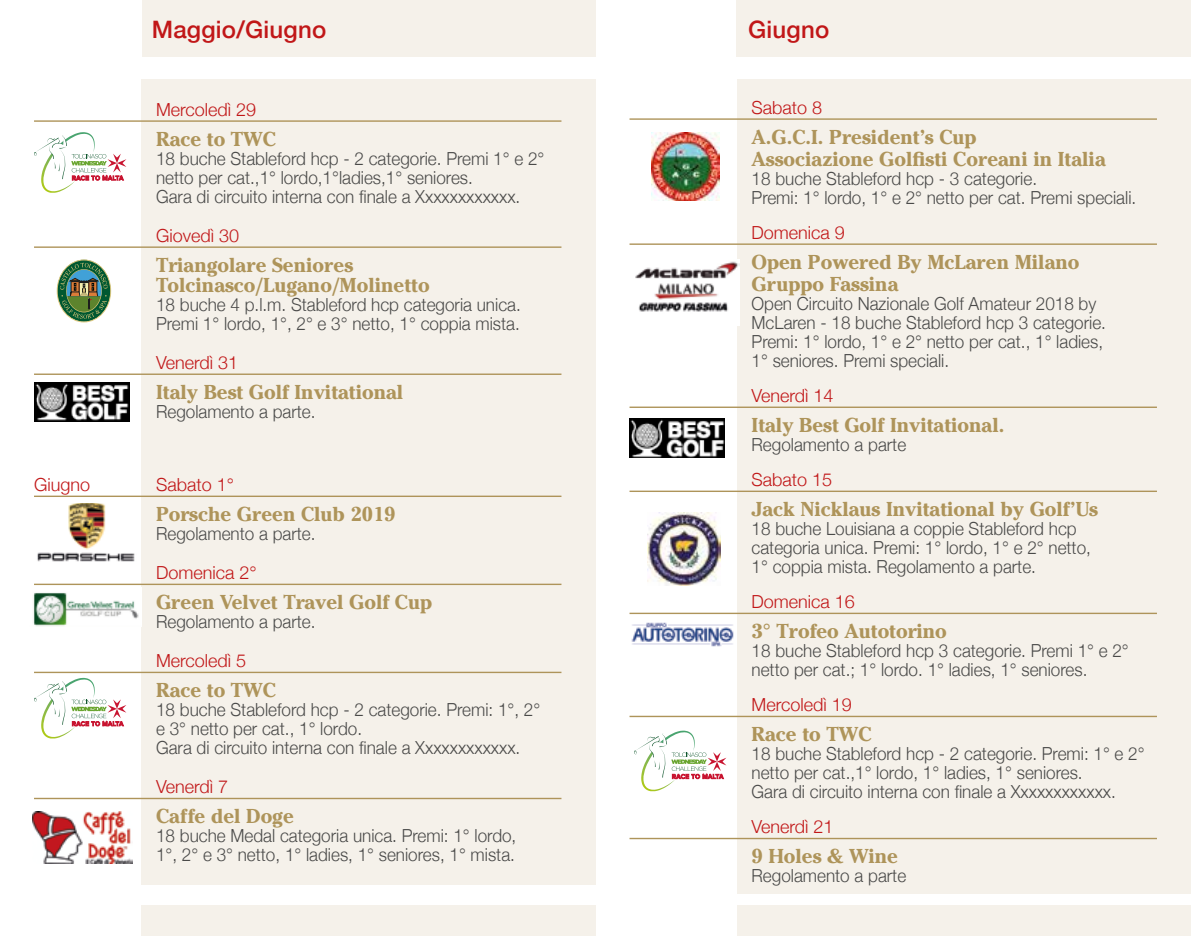
<style>
.page{position:relative;width:1191px;height:936px;background:#fff}
.page>*{position:absolute;margin:0;border:0;box-sizing:border-box;transform-origin:0 0}
.t1{font:500 24px "Helvetica Neue";letter-spacing:.01em;color:#c11718}
.t2{font:700 20px/22px "Cheltenham";color:#ae945a}
.t3{font:300 18px/19px "Helvetica Neue";color:#4a4a49;scale:.95 1}
.t4{font:300 18px "Helvetica Neue";color:#c11718}
</style>
<div class="page">
<div style="left:141px;top:905px;width:454px;height:30px;background:#f5f1ea"></div>
<div style="left:737px;top:905px;width:454px;height:30px;background:#f5f1ea"></div>
<div style="left:142px;top:0;width:453px;height:57px;background:#f5f1ea"></div>
<div style="left:141px;top:79px;width:454px;height:805px;background:#f5f1ea"></div>
<hr style="left:34px;top:120px;width:527px;height:2px;background:#ae945a">
<hr style="left:34px;top:246px;width:527px;height:2px;background:#ae945a">
<hr style="left:34px;top:373px;width:527px;height:2px;background:#ae945a">
<hr style="left:34px;top:495px;width:527px;height:2px;background:#ae945a">
<hr style="left:34px;top:583px;width:527px;height:2px;background:#ae945a">
<hr style="left:34px;top:671px;width:527px;height:2px;background:#ae945a">
<hr style="left:34px;top:797px;width:527px;height:2px;background:#ae945a">
<svg style="left:34px;top:132px;width:92px;height:61px"></svg>
<img style="left:33px;top:811px;width:99px;height:52px">
<svg style="left:34px;top:677px;width:92px;height:61px"></svg>
<img style="left:37px;top:503px;width:98px;height:59px">
<img style="left:33px;top:587px;width:109px;height:40px">
<svg style="left:51px;top:259px;width:60px;height:115px"></svg>
<div style="left:736px;top:0;width:455px;height:57px;background:#f5f1ea"></div>
<div style="left:737px;top:79px;width:454px;height:814px;background:#f5f1ea"></div>
<hr style="left:629px;top:118px;width:528px;height:2px;background:#ae945a">
<hr style="left:629px;top:243px;width:528px;height:2px;background:#ae945a">
<hr style="left:629px;top:406px;width:528px;height:2px;background:#ae945a">
<hr style="left:629px;top:490px;width:528px;height:2px;background:#ae945a">
<hr style="left:629px;top:612px;width:528px;height:2px;background:#ae945a">
<hr style="left:629px;top:715px;width:528px;height:2px;background:#ae945a">
<hr style="left:629px;top:837px;width:528px;height:2px;background:#ae945a">
<img style="left:635px;top:259px;width:104px;height:66px">
<img style="left:651px;top:133px;width:68px;height:68px">
<img style="left:648px;top:512px;width:72px;height:73px">
<svg style="left:634px;top:730px;width:92px;height:61px"></svg>
<img style="left:631px;top:622px;width:103px;height:25px">
<img style="left:34px;top:382px;width:96px;height:39px">
<img style="left:629px;top:419px;width:96px;height:39px">
<h1 class="t1" style="left:152px;top:10px;width:176px">Maggio/Giugno</h1>
<h1 class="t1" style="left:747px;top:9px;width:72px">Marzo</h1>
<h1 class="t1" style="left:748px;top:10px;width:83px">Giugno</h1>
<p class="t4" style="left:156px;top:95px;width:102px">Mercoledì 29</p>
<p class="t2" style="left:156px;top:128px;width:122px">Race to TWC</p>
<p class="t3" style="left:156px;top:148px;width:410px">18 buche Stableford hcp - 2 categorie. Premi 1° e 2° netto per cat.,1° lordo,1°ladies,1° seniores.<br>Gara di circuito interna con finale a Xxxxxxxxxxxx.</p>
<p class="t4" style="left:156px;top:221px;width:85px">Giovedì 30</p>
<p class="t2" style="left:156px;top:255px;width:275px;line-height:20px">Triangolare Seniores<br>Tolcinasco/Lugano/Molinetto</p>
<p class="t3" style="left:156px;top:294px;width:385px">18 buche 4 p.l.m. Stableford hcp categoria unica.<br>Premi 1° lordo, 1°, 2° e 3° netto, 1° coppia mista.</p>
<p class="t4" style="left:156px;top:348px;width:84px">Venerdì 31</p>
<p class="t2" style="left:156px;top:381px;width:249px">Italy Best Golf Invitational</p>
<p class="t3" style="left:156px;top:401px;width:169px">Regolamento a parte.</p>
<p class="t4" style="left:34px;top:470px;width:58px">Giugno</p>
<p class="t4" style="left:156px;top:470px;width:79px">Sabato 1°</p>
<p class="t2" style="left:156px;top:503px;width:241px">Porsche Green Club 2019</p>
<p class="t3" style="left:156px;top:523px;width:169px">Regolamento a parte.</p>
<p class="t4" style="left:156px;top:558px;width:102px">Domenica 2°</p>
<p class="t2" style="left:156px;top:591px;width:277px">Green Velvet Travel Golf Cup</p>
<p class="t3" style="left:156px;top:611px;width:169px">Regolamento a parte.</p>
<p class="t4" style="left:156px;top:646px;width:92px">Mercoledì 5</p>
<p class="t2" style="left:156px;top:679px;width:122px">Race to TWC</p>
<p class="t3" style="left:156px;top:699px;width:406px">18 buche Stableford hcp - 2 categorie. Premi: 1°, 2° e 3° netto per cat., 1° lordo.<br>Gara di circuito interna con finale a Xxxxxxxxxxxx.</p>
<p class="t4" style="left:156px;top:772px;width:74px">Venerdì 7</p>
<p class="t2" style="left:156px;top:805px;width:139px">Caffe del Doge</p>
<p class="t3" style="left:156px;top:825px;width:381px">18 buche Medal categoria unica. Premi: 1° lordo,<br>1°, 2° e 3° netto, 1° ladies, 1° seniores, 1° mista.</p>
<p class="t4" style="left:751px;top:93px;width:72px">Sabato 8</p>
<p class="t2" style="left:751px;top:126px;width:356px">A.G.C.I. President’s Cup<br>Associazione Golfisti Coreani in Italia</p>
<p class="t3" style="left:751px;top:168px;width:406px">18 buche Stableford hcp - 3 categorie.<br>Premi: 1° lordo, 1° e 2° netto per cat. Premi speciali.</p>
<p class="t4" style="left:751px;top:218px;width:95px">Domenica 9</p>
<p class="t2" style="left:751px;top:251px;width:329px">Open Powered By McLaren Milano<br>Gruppo Fassina</p>
<p class="t3" style="left:751px;top:293px;width:374px">Open Circuito Nazionale Golf Amateur 2018 by McLaren - 18 buche Stableford hcp 3 categorie.<br>Premi: 1° lordo, 1° e 2° netto per cat., 1° ladies, 1° seniores. Premi speciali.</p>
<p class="t4" style="left:751px;top:381px;width:84px">Venerdì 14</p>
<p class="t2" style="left:751px;top:414px;width:254px">Italy Best Golf Invitational.</p>
<p class="t3" style="left:751px;top:434px;width:164px">Regolamento a parte</p>
<p class="t4" style="left:751px;top:465px;width:82px">Sabato 15</p>
<p class="t2" style="left:751px;top:498px;width:348px">Jack Nicklaus Invitational by Golf’Us</p>
<p class="t3" style="left:751px;top:518px;width:359px">18 buche Louisiana a coppie Stableford hcp categoria unica. Premi: 1° lordo, 1° e 2° netto,<br>1° coppia mista. Regolamento a parte.</p>
<p class="t4" style="left:751px;top:587px;width:105px">Domenica 16</p>
<p class="t2" style="left:751px;top:620px;width:197px">3° Trofeo Autotorino</p>
<p class="t3" style="left:751px;top:640px;width:398px">18 buche Stableford hcp 3 categorie. Premi 1° e 2° netto per cat.; 1° lordo. 1° ladies, 1° seniores.</p>
<p class="t4" style="left:751px;top:690px;width:102px">Mercoledì 19</p>
<p class="t2" style="left:751px;top:723px;width:121px">Race to TWC</p>
<p class="t3" style="left:751px;top:743px;width:415px">18 buche Stableford hcp - 2 categorie. Premi: 1° e 2° netto per cat.,1° lordo, 1° ladies, 1° seniores.<br>Gara di circuito interna con finale a Xxxxxxxxxxxx.</p>
<p class="t4" style="left:751px;top:812px;width:84px">Venerdì 21</p>
<p class="t2" style="left:751px;top:845px;width:148px">9 Holes &amp; Wine</p>
<p class="t3" style="left:751px;top:865px;width:164px">Regolamento a parte</p>
</div>
